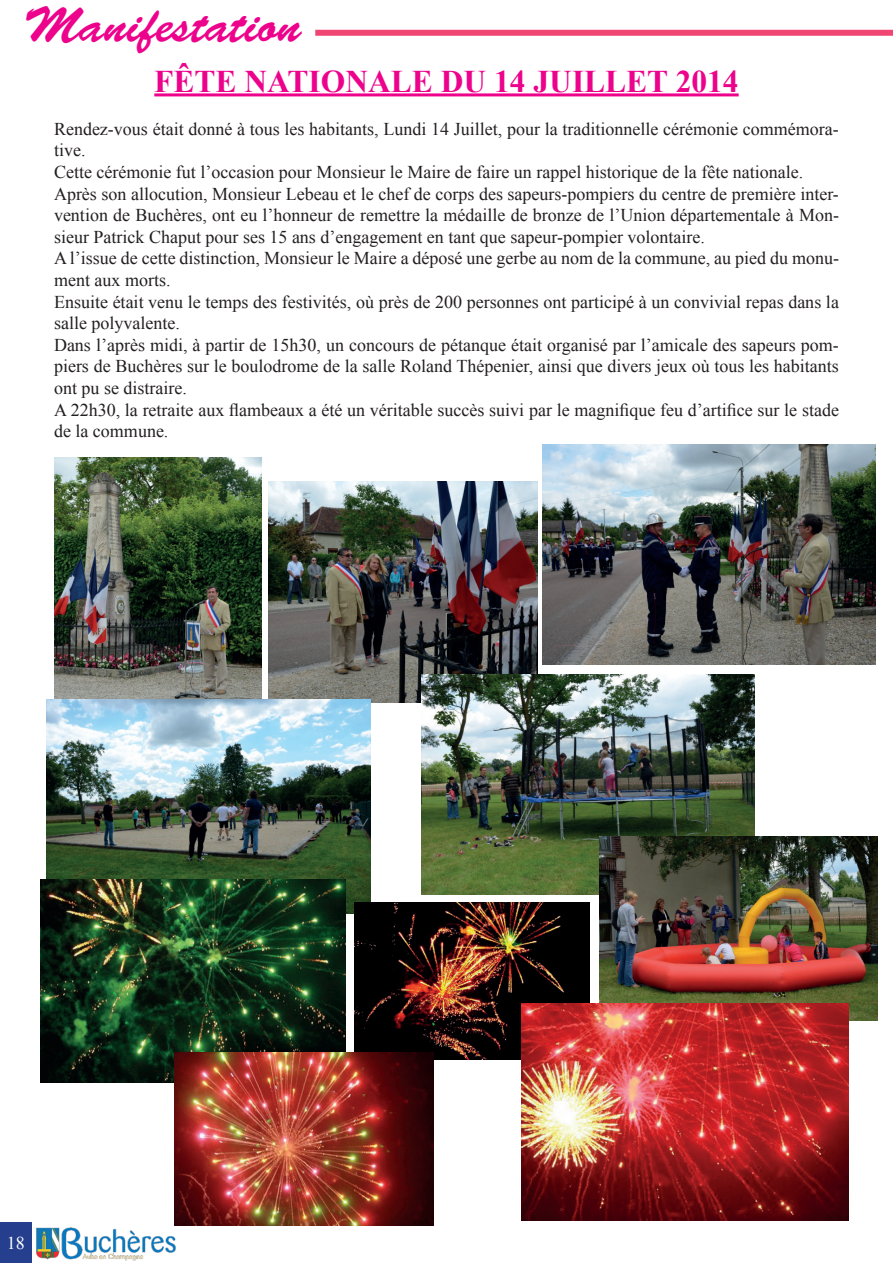
<style>
.page{position:relative;width:893px;height:1263px;background:#fff}
.page>*{position:absolute;margin:0;border:0;box-sizing:border-box;transform-origin:0 0}
.t1{font:49.5px "Brush Script Std";color:#ed028c}
.t2{font:700 31.5px "Times New Roman";color:#ed028c}
.t3{font:18px/21.6px "Times New Roman";color:#231f20}
.t4{font:18px "Times New Roman";color:#fff}
</style>
<div class="page">
<div style="left:315px;top:30px;width:578px;height:6px;background:#f04573"></div>
<div style="left:0;top:1222px;width:32px;height:41px;background:#253f8e"></div>
<img style="left:36px;top:1227px;width:140px;height:34px">
<hr style="left:154px;top:93px;width:585px;height:3px;background:#ed028c">
<img style="left:54px;top:457px;width:207px;height:242px">
<img style="left:269px;top:481px;width:268px;height:221px">
<img style="left:543px;top:444px;width:333px;height:221px">
<img style="left:47px;top:699px;width:324px;height:215px">
<img style="left:422px;top:674px;width:332px;height:221px">
<img style="left:600px;top:836px;width:277px;height:184px">
<img style="left:40px;top:879px;width:306px;height:204px">
<img style="left:354px;top:902px;width:235px;height:157px">
<img style="left:522px;top:1003px;width:326px;height:218px">
<img style="left:174px;top:1053px;width:259px;height:173px">
<h1 class="t1" style="left:24px;top:-3px;width:279px">Manifestation</h1>
<h2 class="t2" style="left:154px;top:59px;width:586px">FÊTE NATIONALE DU 14 JUILLET 2014</h2>
<p class="t3" style="left:54px;top:118px;width:786px">Rendez-vous était donné à tous les habitants, Lundi 14 Juillet, pour la traditionnelle cérémonie commémora&shy;tive.<br>Cette cérémonie fut l’occasion pour Monsieur le Maire de faire un rappel historique de la fête nationale.<br>Après son allocution, Monsieur Lebeau et le chef de corps des sapeurs-pompiers du centre de première inter&shy;vention de Buchères, ont eu l’honneur de remettre la médaille de bronze de l’Union départementale à Mon&shy;sieur Patrick Chaput pour ses 15 ans d’engagement en tant que sapeur-pompier volontaire.<br>A l’issue de cette distinction, Monsieur le Maire a déposé une gerbe au nom de la commune, au pied du monu&shy;ment aux morts.<br>Ensuite était venu le temps des festivités, où près de 200 personnes ont participé à un convivial repas dans la salle polyvalente.<br>Dans l’après midi, à partir de 15h30, un concours de pétanque était organisé par l’amicale des sapeurs pom&shy;piers de Buchères sur le boulodrome de la salle Roland Thépenier, ainsi que divers jeux où tous les habitants ont pu se distraire.<br>A 22h30, la retraite aux flambeaux a été un véritable succès suivi par le magnifique feu d’artifice sur le stade de la commune.</p>
<p class="t4" style="left:7px;top:1231px;width:19px">18</p>
</div>
